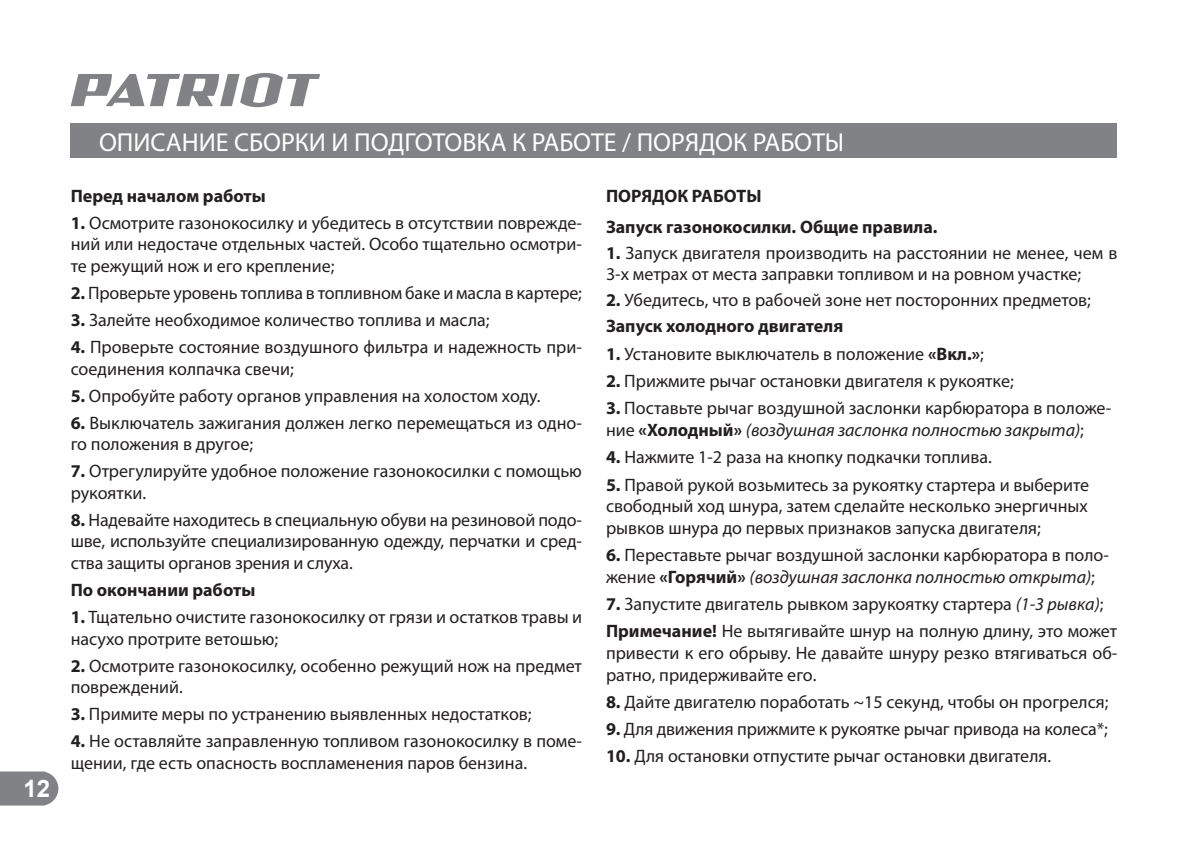
<style>
.page{position:relative;width:1190px;height:844px;background:#fff}
.page>*{position:absolute;margin:0;border:0;box-sizing:border-box;transform-origin:0 0}
.t1{font:26px "Myriad Pro";color:#fff}
.t2{font:700 24px "Arial";color:#fff}
.t3{font:18px/21.6px "Myriad Pro";color:#231f20}
.t4{font:700 18px/31.2px "Myriad Pro";color:#231f20}
.s1{font-weight:700}
.s2{font-style:italic}
</style>
<div class="page">
<svg style="left:0;top:771px;width:58px;height:34px;background:#888a8d"></svg>
<svg style="left:71px;top:73px;width:249px;height:34px"></svg>
<div style="left:71px;top:124px;width:1046px;height:34px;background:#808285"></div>
<h2 class="t2" style="left:23px;top:771px;width:28px">12</h2>
<h1 class="t1" style="left:99px;top:126px;width:747px">ОПИСАНИЕ СБОРКИ И ПОДГОТОВКА К РАБОТЕ / ПОРЯДОК РАБОТЫ</h1>
<p class="t4" style="left:71px;top:180px;width:197px">Перед началом работы</p>
<p class="t3" style="left:71px;top:211px;width:513px;text-align:justify"><span class="s1">1.</span> Осмотрите газонокосилку и убедитесь в отсутствии поврежде&shy;ний или недостаче отдельных частей. Особо тщательно осмотри&shy;те режущий нож и его крепление;</p>
<p class="t3" style="left:71px;top:281px;width:513px"><span class="s1">2.</span> Проверьте уровень топлива в топливном баке и масла в картере;</p>
<p class="t3" style="left:71px;top:308px;width:420px"><span class="s1">3.</span> Залейте необходимое количество топлива и масла;</p>
<p class="t3" style="left:71px;top:335px;width:513px"><span class="s1">4.</span> Проверьте состояние воздушного фильтра и надежность при&shy;соединения колпачка свечи;</p>
<p class="t3" style="left:71px;top:384px;width:471px"><span class="s1">5.</span> Опробуйте работу органов управления на холостом ходу.</p>
<p class="t3" style="left:71px;top:411px;width:513px"><span class="s1">6.</span> Выключатель зажигания должен легко перемещаться из одно&shy;го положения в другое;</p>
<p class="t3" style="left:71px;top:460px;width:513px"><span class="s1">7.</span> Отрегулируйте удобное положение газонокосилки с помощью рукоятки.</p>
<p class="t3" style="left:71px;top:508px;width:513px;text-align:justify"><span class="s1">8.</span> Надевайте находитесь в специальную обуви на резиновой подо&shy;шве, используйте специализированную одежду, перчатки и сред&shy;ства защиты органов зрения и слуха.</p>
<p class="t4" style="left:71px;top:574px;width:186px">По окончании работы</p>
<p class="t3" style="left:71px;top:605px;width:513px"><span class="s1">1.</span> Тщательно очистите газонокосилку от грязи и остатков травы и насухо протрите ветошью;</p>
<p class="t3" style="left:71px;top:654px;width:513px"><span class="s1">2.</span> Осмотрите газонокосилку, особенно режущий нож на предмет повреждений.</p>
<p class="t3" style="left:71px;top:703px;width:463px"><span class="s1">3.</span> Примите меры по устранению выявленных недостатков;</p>
<p class="t3" style="left:71px;top:730px;width:513px"><span class="s1">4.</span> Не оставляйте заправленную топливом газонокосилку в поме&shy;щении, где есть опасность воспламенения паров бензина.</p>
<p class="t4" style="left:606px;top:180px;width:333px">ПОРЯДОК РАБОТЫ<br>Запуск газонокосилки. Общие правила.</p>
<p class="t3" style="left:606px;top:241px;width:513px"><span class="s1">1.</span> Запуск двигателя производить на расстоянии не менее, чем в<br>3-х метрах от места заправки топливом и на ровном участке;</p>
<p class="t3" style="left:606px;top:287px;width:487px;line-height:26px"><span class="s1">2.</span> Убедитесь, что в рабочей зоне нет посторонних предметов;<br><span class="s1">Запуск холодного двигателя</span></p>
<p class="t3" style="left:606px;top:342px;width:379px"><span class="s1">1.</span> Установите выключатель в положение <span class="s1">«Вкл.»</span>;</p>
<p class="t3" style="left:606px;top:370px;width:409px"><span class="s1">2.</span> Прижмите рычаг остановки двигателя к рукоятке;</p>
<p class="t3" style="left:606px;top:397px;width:507px"><span class="s1">3.</span> Поставьте рычаг воздушной заслонки карбюратора в положе&shy;ние <span class="s1">«Холодный»</span> <span class="s2">(воздушная заслонка полностью закрыта)</span>;</p>
<p class="t3" style="left:606px;top:446px;width:387px"><span class="s1">4.</span> Нажмите 1-2 раза на кнопку подкачки топлива.</p>
<p class="t3" style="left:606px;top:473px;width:485px;text-align:justify"><span class="s1">5.</span> Правой рукой возьмитесь за рукоятку стартера и выберите свободный ход шнура, затем сделайте несколько энергичных рывков шнура до первых признаков запуска двигателя;</p>
<p class="t3" style="left:606px;top:543px;width:504px"><span class="s1">6.</span> Переставьте рычаг воздушной заслонки карбюратора в поло&shy;жение <span class="s1">«Горячий»</span> <span class="s2">(воздушная заслонка полностью открыта)</span>;</p>
<p class="t3" style="left:606px;top:590px;width:513px;line-height:27.2px"><span class="s1">7.</span> Запустите двигатель рывком зарукоятку стартера <span class="s2">(1-3 рывка)</span>;<br><span class="s1">Примечание!</span> Не вытягивайте шнур на полную длину, это может</p>
<p class="t3" style="left:606px;top:641px;width:513px">привести к его обрыву. Не давайте шнуру резко втягиваться об&shy;ратно, придерживайте его.</p>
<p class="t3" style="left:606px;top:690px;width:504px"><span class="s1">8.</span> Дайте двигателю поработать ~15 секунд, чтобы он прогрелся;</p>
<p class="t3" style="left:606px;top:717px;width:503px"><span class="s1">9.</span> Для движения прижмите к рукоятке рычаг привода на колеса*;</p>
<p class="t3" style="left:606px;top:745px;width:447px"><span class="s1">10.</span> Для остановки отпустите рычаг остановки двигателя.</p>
</div>
